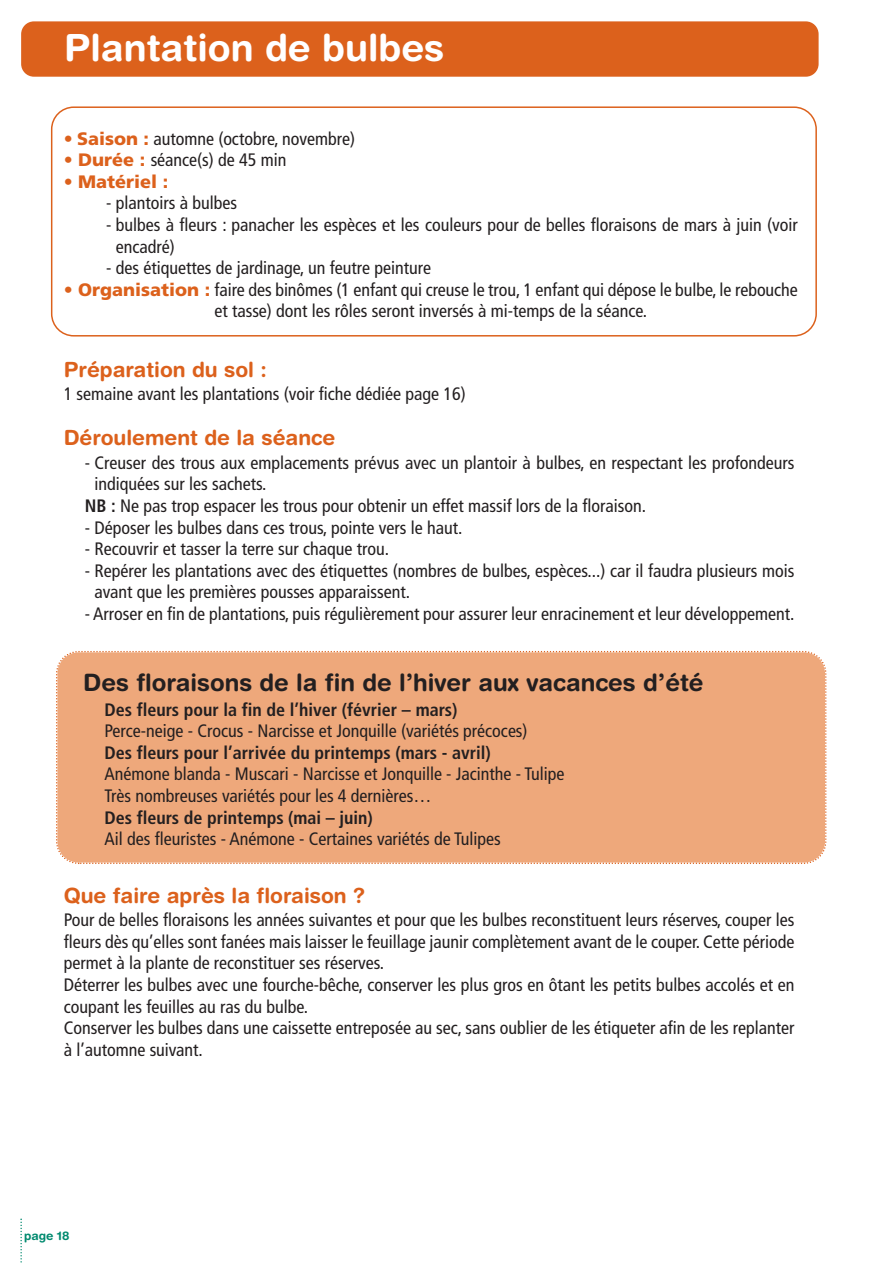
<style>
.page{position:relative;width:894px;height:1264px;background:#fff}
.page>*{position:absolute;margin:0;border:0;box-sizing:border-box;transform-origin:0 0}
.t1{font:700 37.5px "Helvetica Rounded";color:#fff}
.t2{font:700 24px "Helvetica Rounded";color:#231f20}
.t3{font:700 21px "Helvetica Rounded";color:#dc611c}
.t4{font:condensed 18px/21.6px "Frutiger";color:#231f20}
.t5{font:700 condensed 18px "Frutiger";color:#231f20}
.t6{font:900 18px "Frutiger";color:#dc611c}
.t7{font:700 12px "Helvetica Rounded";color:#008a6f}
.s1{color:#dc611c}
.s2{font-weight:900;font-stretch:normal;color:#dc611c}
.s3{font-weight:700}
</style>
<div class="page">
<svg style="left:20px;top:1218px;width:2px;height:45px"></svg>
<div style="left:21px;top:21px;width:797px;height:56px;background:#dc611c;border-radius:13px"></div>
<svg style="left:51px;top:106px;width:765px;height:230px"></svg>
<div style="left:56px;top:651px;width:771px;height:213px;background:#eea87b"></div>
<h1 class="t1" style="left:64px;top:25px;width:381px">Plantation de bulbes</h1>
<p class="t4" style="left:64px;top:128px;width:293px"><span class="s1">•</span> <span class="s2">Saison :</span> automne (octobre, novembre)</p>
<p class="t4" style="left:64px;top:149px;width:224px"><span class="s2">• Durée :</span> séance(s) de 45 min</p>
<p class="t6" style="left:64px;top:171px;width:106px">• Matériel :</p>
<p class="t4" style="left:106px;top:192px;width:132px">- plantoirs à bulbes</p>
<p class="t4" style="left:116px;top:214px;width:683px;text-indent:-9px">- bulbes à fleurs : panacher les espèces et les couleurs pour de belles floraisons de mars à juin (voir encadré)</p>
<p class="t4" style="left:106px;top:257px;width:326px">- des étiquettes de jardinage, un feutre peinture</p>
<p class="t4" style="left:64px;top:279px;width:735px;text-align:center"><span class="s2">• Organisation :</span> faire des binômes (1 enfant qui creuse le trou, 1 enfant qui dépose le bulbe, le rebouche et tasse) dont les rôles seront inversés à mi-temps de la séance.</p>
<p class="t3" style="left:64px;top:357px;width:205px">Préparation du sol :</p>
<p class="t4" style="left:64px;top:383px;width:403px">1 semaine avant les plantations (voir fiche dédiée page 16)</p>
<p class="t3" style="left:64px;top:425px;width:273px">Déroulement de la séance</p>
<p class="t4" style="left:85px;top:452px;width:711px">- Creuser des trous aux emplacements prévus avec un plantoir à bulbes, en respectant les profondeurs</p>
<p class="t4" style="left:94px;top:473px;width:173px">indiquées sur les sachets.</p>
<p class="t4" style="left:85px;top:495px;width:562px"><span class="s3">NB :</span> Ne pas trop espacer les trous pour obtenir un effet massif lors de la floraison.</p>
<p class="t4" style="left:85px;top:517px;width:379px">- Déposer les bulbes dans ces trous, pointe vers le haut.</p>
<p class="t4" style="left:85px;top:538px;width:305px">- Recouvrir et tasser la terre sur chaque trou.</p>
<p class="t4" style="left:94px;top:560px;width:701px;text-indent:-9px">- Repérer les plantations avec des étiquettes (nombres de bulbes, espèces...) car il faudra plusieurs mois avant que les premières pousses apparaissent.</p>
<p class="t4" style="left:85px;top:603px;width:710px">- Arroser en fin de plantations, puis régulièrement pour assurer leur enracinement et leur développement.</p>
<h2 class="t2" style="left:83px;top:667px;width:621px">Des floraisons de la fin de l’hiver aux vacances d’été</h2>
<p class="t5" style="left:104px;top:698px;width:354px">Des fleurs pour la fin de l’hiver (février – mars)</p>
<p class="t4" style="left:104px;top:720px;width:424px">Perce-neige - Crocus - Narcisse et Jonquille (variétés précoces)</p>
<p class="t5" style="left:104px;top:742px;width:388px">Des fleurs pour l’arrivée du printemps (mars - avril)</p>
<p class="t4" style="left:104px;top:763px;width:461px">Anémone blanda - Muscari - Narcisse et Jonquille - Jacinthe - Tulipe<br>Très nombreuses variétés pour les 4 dernières…</p>
<p class="t5" style="left:104px;top:806px;width:270px">Des fleurs de printemps (mai – juin)</p>
<p class="t4" style="left:104px;top:828px;width:398px">Ail des fleuristes - Anémone - Certaines variétés de Tulipes</p>
<p class="t3" style="left:64px;top:882px;width:303px">Que faire après la floraison ?</p>
<p class="t4" style="left:64px;top:909px;width:732px">Pour de belles floraisons les années suivantes et pour que les bulbes reconstituent leurs réserves, couper les fleurs dès qu’elles sont fanées mais laisser le feuillage jaunir complètement avant de le couper. Cette période permet à la plante de reconstituer ses réserves.<br>Déterrer les bulbes avec une fourche-bêche, conserver les plus gros en ôtant les petits bulbes accolés et en coupant les feuilles au ras du bulbe.<br>Conserver les bulbes dans une caissette entreposée au sec, sans oublier de les étiqueter afin de les replanter à l’automne suivant.</p>
<p class="t7" style="left:24px;top:1228px;width:47px">page 18</p>
</div>
